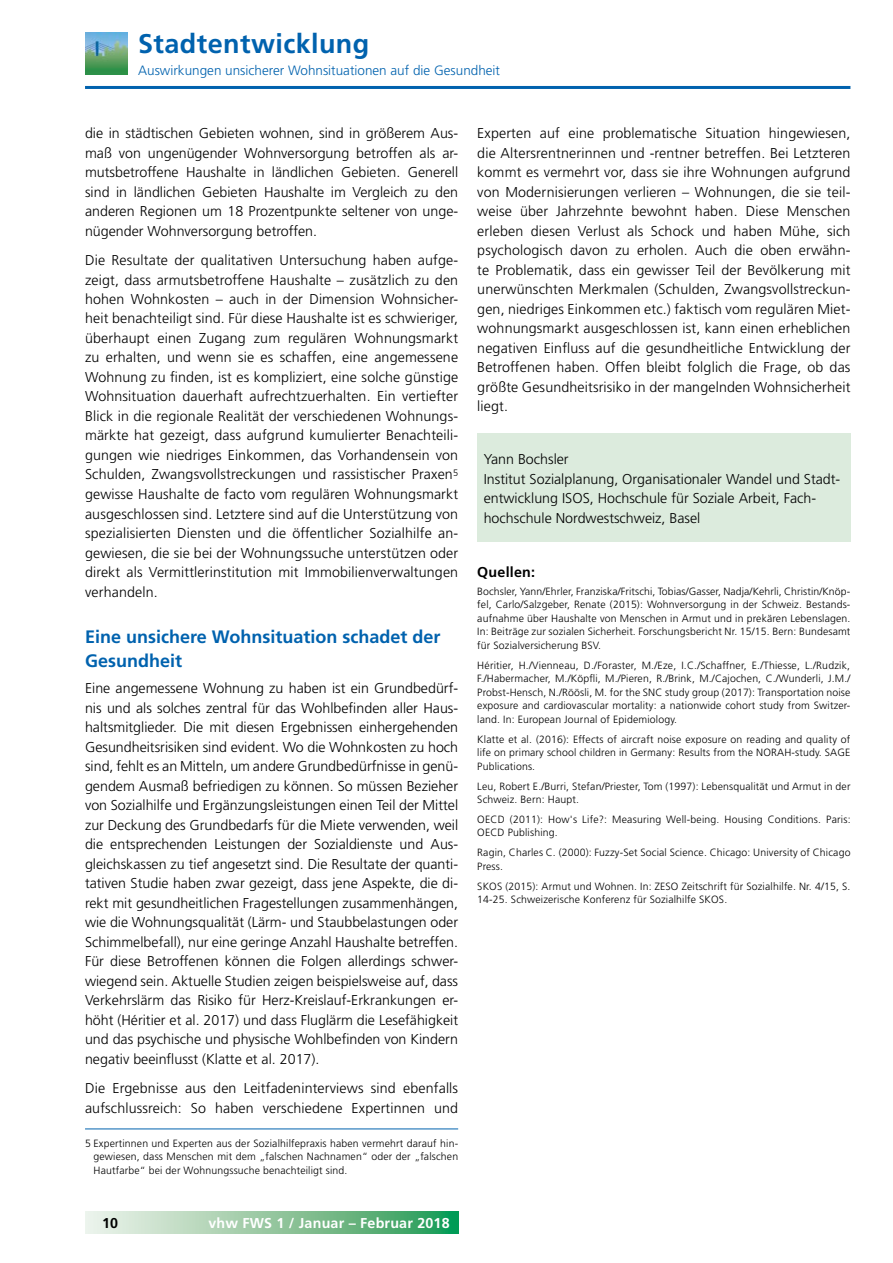
<style>
.page{position:relative;width:893px;height:1263px;background:#fff}
.page>*{position:absolute;margin:0;border:0;box-sizing:border-box;transform-origin:0 0}
.t1{font:700 27px "Frutiger LT";letter-spacing:.015em;color:#0062ae}
.t2{font:700 18px/24px "Frutiger LT";color:#0062ae}
.t3{font:300 14.25px/19.5px "Frutiger LT";color:#000;text-align:justify}
.t4{font:700 14.25px "Frutiger LT";letter-spacing:.015em;color:#fff}
.t5{font:700 14.25px "Frutiger LT";letter-spacing:.015em;color:#000}
.t6{font:300 13.5px "Frutiger LT";color:#0062ae}
.t7{font:300 10.5px/13.5px "Frutiger LT";letter-spacing:.015em;color:#000;text-align:justify}
</style>
<div class="page">
<hr style="left:85px;top:86px;width:765px;height:3px;background:#0062ae">
<svg style="left:85px;top:1212px;width:373px;height:21px;background:#8dc69f"></svg>
<img style="left:85px;top:32px;width:42px;height:43px">
<hr style="left:85px;top:1129px;width:373px;height:1px;background:#0062ae">
<div style="left:477px;top:434px;width:373px;height:108px;background:#dcebdd"></div>
<h1 class="t1" style="left:138px;top:28px;width:233px">Stadtentwicklung</h1>
<p class="t6" style="left:138px;top:62px;width:363px">Auswirkungen unsicherer Wohnsituationen auf die Gesundheit</p>
<p class="t3" style="left:85px;top:124px;width:375px">die in städtischen Gebieten wohnen, sind in größerem Aus&shy;maß von ungenügender Wohnversorgung betroffen als ar&shy;mutsbetroffene Haushalte in ländlichen Gebieten. Generell sind in ländlichen Gebieten Haushalte im Vergleich zu den anderen Regionen um 18 Prozentpunkte seltener von unge&shy;nügender Wohnversorgung betroffen.</p>
<p class="t3" style="left:85px;top:251px;width:375px">Die Resultate der qualitativen Untersuchung haben aufge&shy;zeigt, dass armutsbetroffene Haushalte – zusätzlich zu den hohen Wohnkosten – auch in der Dimension Wohnsicher&shy;heit benachteiligt sind. Für diese Haushalte ist es schwieriger, überhaupt einen Zugang zum regulären Wohnungsmarkt zu erhalten, und wenn sie es schaffen, eine angemessene Wohnung zu finden, ist es kompliziert, eine solche günstige Wohnsituation dauerhaft aufrechtzuerhalten. Ein vertiefter Blick in die regionale Realität der verschiedenen Wohnungs&shy;märkte hat gezeigt, dass aufgrund kumulierter Benachteili&shy;gungen wie niedriges Einkommen, das Vorhandensein von Schulden, Zwangsvollstreckungen und rassistischer Praxen<sup>5 </sup>gewisse Haushalte de facto vom regulären Wohnungsmarkt ausgeschlossen sind. Letztere sind auf die Unterstützung von spezialisierten Diensten und die öffentlicher Sozialhilfe an&shy;gewiesen, die sie bei der Wohnungssuche unterstützen oder direkt als Vermittlerinstitution mit Immobilienverwaltungen verhandeln.</p>
<p class="t2" style="left:85px;top:625px;width:357px">Eine unsichere Wohnsituation schadet der<br>Gesundheit</p>
<p class="t3" style="left:85px;top:679px;width:375px">Eine angemessene Wohnung zu haben ist ein Grundbedürf&shy;nis und als solches zentral für das Wohlbefinden aller Haus&shy;haltsmitglieder. Die mit diesen Ergebnissen einhergehenden Gesundheitsrisiken sind evident. Wo die Wohnkosten zu hoch sind, fehlt es an Mitteln, um andere Grundbedürfnisse in genü&shy;gendem Ausmaß befriedigen zu können. So müssen Bezieher von Sozialhilfe und Ergänzungsleistungen einen Teil der Mittel zur Deckung des Grundbedarfs für die Miete verwenden, weil die entsprechenden Leistungen der Sozialdienste und Aus&shy;gleichskassen zu tief angesetzt sind. Die Resultate der quanti&shy;tativen Studie haben zwar gezeigt, dass jene Aspekte, die di&shy;rekt mit gesundheitlichen Fragestellungen zusammenhängen, wie die Wohnungsqualität (Lärm- und Staubbelastungen oder Schimmelbefall), nur eine geringe Anzahl Haushalte betreffen.<br>Für diese Betroffenen können die Folgen allerdings schwer&shy;wiegend sein. Aktuelle Studien zeigen beispielsweise auf, dass Verkehrslärm das Risiko für Herz-Kreislauf-Erkrankungen er&shy;höht (Héritier et al. 2017) und dass Fluglärm die Lesefähigkeit und das psychische und physische Wohlbefinden von Kindern negativ beeinflusst (Klatte et al. 2017).</p>
<p class="t3" style="left:85px;top:1078px;width:375px">Die Ergebnisse aus den Leitfadeninterviews sind ebenfalls aufschlussreich: So haben verschiedene Expertinnen und</p>
<p class="t7" style="left:94px;top:1136px;width:366px;text-indent:-9px">5 Expertinnen und Experten aus der Sozialhilfepraxis haben vermehrt darauf hin&shy;gewiesen, dass Menschen mit dem „falschen Nachnamen“ oder der „falschen Hautfarbe“ bei der Wohnungssuche benachteiligt sind.</p>
<p class="t5" style="left:102px;top:1214px;width:18px">10</p>
<p class="t4" style="left:208px;top:1214px;width:243px">vhw FWS 1 / Januar – Februar 2018</p>
<p class="t3" style="left:477px;top:124px;width:375px">Experten auf eine problematische Situation hingewiesen, die Altersrentnerinnen und -rentner betreffen. Bei Letzteren kommt es vermehrt vor, dass sie ihre Wohnungen aufgrund von Modernisierungen verlieren – Wohnungen, die sie teil&shy;weise über Jahrzehnte bewohnt haben. Diese Menschen erleben diesen Verlust als Schock und haben Mühe, sich psychologisch davon zu erholen. Auch die oben erwähn&shy;te Problematik, dass ein gewisser Teil der Bevölkerung mit unerwünschten Merkmalen (Schulden, Zwangsvollstreckun&shy;gen, niedriges Einkommen etc.) faktisch vom regulären Miet&shy;wohnungsmarkt ausgeschlossen ist, kann einen erheblichen negativen Einfluss auf die gesundheitliche Entwicklung der Betroffenen haben. Offen bleibt folglich die Frage, ob das größte Gesundheitsrisiko in der mangelnden Wohnsicherheit liegt.</p>
<p class="t3" style="left:484px;top:450px;width:358px;text-align:left">Yann Bochsler<br>Institut Sozialplanung, Organisationaler Wandel und Stadt&shy;entwicklung ISOS, Hochschule für Soziale Arbeit, Fach&shy;hochschule Nordwestschweiz, Basel</p>
<p class="t5" style="left:477px;top:564px;width:59px">Quellen:</p>
<p class="t7" style="left:477px;top:585px;width:375px">Bochsler, Yann/Ehrler, Franziska/Fritschi, Tobias/Gasser, Nadja/Kehrli, Christin/Knöp&shy;fel, Carlo/Salzgeber, Renate (2015): Wohnversorgung in der Schweiz. Bestands&shy;aufnahme über Haushalte von Menschen in Armut und in prekären Lebenslagen.<br>In: Beiträge zur sozialen Sicherheit. Forschungsbericht Nr. 15/15. Bern: Bundesamt für Sozialversicherung BSV.</p>
<p class="t7" style="left:477px;top:658px;width:375px">Héritier, H./Vienneau, D./Foraster, M./Eze, I.C./Schaffner, E./Thiesse, L./Rudzik, F./Habermacher, M./Köpfli, M./Pieren, R./Brink, M./Cajochen, C./Wunderli, J.M./ Probst-Hensch, N./Röösli, M. for the SNC study group (2017): Transportation noise exposure and cardiovascular mortality: a nationwide cohort study from Switzer&shy;land. In: European Journal of Epidemiology.</p>
<p class="t7" style="left:477px;top:732px;width:375px">Klatte et al. (2016): Effects of aircraft noise exposure on reading and quality of life on primary school children in Germany: Results from the NORAH-study. SAGE Publications.</p>
<p class="t7" style="left:477px;top:779px;width:375px">Leu, Robert E./Burri, Stefan/Priester, Tom (1997): Lebensqualität und Armut in der<br>Schweiz. Bern: Haupt.</p>
<p class="t7" style="left:477px;top:813px;width:375px">OECD (2011): How's Life?: Measuring Well-being. Housing Conditions. Paris:<br>OECD Publishing.</p>
<p class="t7" style="left:477px;top:846px;width:375px">Ragin, Charles C. (2000): Fuzzy-Set Social Science. Chicago: University of Chicago<br>Press.</p>
<p class="t7" style="left:477px;top:879px;width:375px">SKOS (2015): Armut und Wohnen. In: ZESO Zeitschrift für Sozialhilfe. Nr. 4/15, S.<br>14-25. Schweizerische Konferenz für Sozialhilfe SKOS.</p>
</div>
